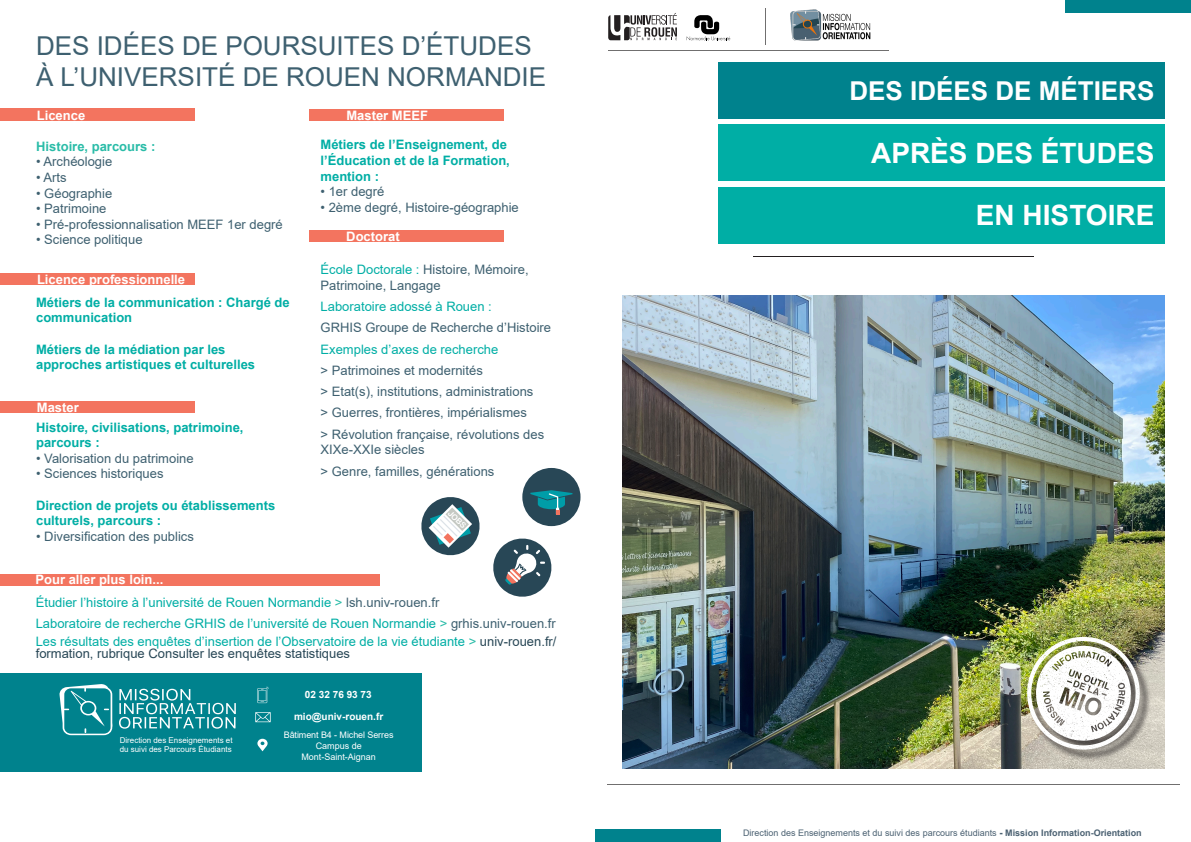
<style>
.page{position:relative;width:1191px;height:842px;background:#fff}
.page>*{position:absolute;margin:0;border:0;box-sizing:border-box;transform-origin:0 0}
.t1{font:700 28px "Arial";color:#fff}
.t2{font:26px "Arial";color:#3e6070}
.t3{font:700 26px "Arial";color:#fff}
.t4{font:13px/15.6px "Arial";color:#3e6070}
.t5{font:13px/12px "Arial";color:#00aea5}
.t6{font:700 13px/15.6px "Arial";color:#00aea5}
.t7{font:700 13px "Arial";color:#fff}
.t8{font:700 13px "Arial";color:#2abca8}
.t9{font:700 10px "Arial";color:#fff}
.t10{font:9px "Arial";color:#4b6172}
.t11{font:9px "Arial";letter-spacing:-.005em;color:#fff}
.t12{font:8px/8.8px "Arial";color:#fff}
.t13{font:7.9px "Arial Rounded MT Bold";color:#fff}
.s1{color:#00aea5}
.s2{color:#2abca8}
.s3{color:#3e6070}
.s4{color:#284756}
.s5{font-weight:900}
.s6{font-weight:700}
</style>
<div class="page">
<svg style="left:608px;top:13px;width:69px;height:27px"></svg>
<svg style="left:686px;top:15px;width:44px;height:25px"></svg>
<hr style="left:765px;top:8px;width:1px;height:37px;background:#706f6f">
<hr style="left:608px;top:50px;width:280px;height:1px;background:#706f6f">
<hr style="left:607px;top:784px;width:572px;height:1px;background:#706f6f">
<div style="left:1066px;top:0;width:125px;height:13px;background:#00828d"></div>
<div style="left:595px;top:829px;width:125px;height:13px;background:#00828d"></div>
<div style="left:718px;top:62px;width:446px;height:57px;background:#00828d"></div>
<div style="left:718px;top:124px;width:446px;height:57px;background:#00aea5"></div>
<div style="left:718px;top:187px;width:446px;height:56px;background:#00aea5"></div>
<hr style="left:753px;top:256px;width:280px;height:1px;background:#231f20">
<img style="left:622px;top:295px;width:542px;height:473px">
<img style="left:790px;top:9px;width:81px;height:32px">
<div style="left:1028px;top:638px;width:124px;height:124px;background:#231f20;opacity:.75"></div>
<img style="left:1027px;top:636px;width:113px;height:114px">
<div style="left:0;top:673px;width:421px;height:98px;background:#00828d"></div>
<svg style="left:59px;top:684px;width:177px;height:51px"></svg>
<svg style="left:257px;top:739px;width:11px;height:12px"></svg>
<svg style="left:255px;top:712px;width:16px;height:10px"></svg>
<svg style="left:257px;top:686px;width:12px;height:17px"></svg>
<div style="left:0;top:273px;width:194px;height:12px;background:#f3745f"></div>
<div style="left:0;top:401px;width:194px;height:12px;background:#f3745f"></div>
<div style="left:309px;top:230px;width:195px;height:12px;background:#f3745f"></div>
<div style="left:0;top:109px;width:194px;height:12px;background:#f3745f"></div>
<div style="left:309px;top:109px;width:195px;height:11px;background:#f3745f"></div>
<div style="left:0;top:574px;width:379px;height:12px;background:#f3745f"></div>
<svg style="left:421px;top:497px;width:59px;height:59px"></svg>
<svg style="left:493px;top:538px;width:59px;height:59px"></svg>
<div style="left:522px;top:468px;width:58px;height:58px;background:#284756;border-radius:50%"></div>
<svg style="left:530px;top:490px;width:42px;height:24px"></svg>
<p class="t2" style="left:36px;top:28px;width:497px">DES IDÉES DE POURSUITES D’ÉTUDES</p>
<p class="t2" style="left:36px;top:59px;width:511px">À L’UNIVERSITÉ DE ROUEN NORMANDIE</p>
<p class="t7" style="left:37px;top:107px;width:50px">Licence</p>
<p class="t7" style="left:346px;top:106px;width:83px">Master MEEF</p>
<p class="t8" style="left:36px;top:137px;width:121px">Histoire, parcours :</p>
<p class="t4" style="left:36px;top:154px;width:78px">• Archéologie</p>
<p class="t4" style="left:36px;top:170px;width:32px">• Arts</p>
<p class="t4" style="left:36px;top:185px;width:78px">• Géographie</p>
<p class="t4" style="left:36px;top:201px;width:72px">• Patrimoine</p>
<p class="t4" style="left:36px;top:216px;width:248px">• Pré-professionnalisation MEEF 1er degré</p>
<p class="t4" style="left:36px;top:232px;width:108px">• Science politique</p>
<p class="t7" style="left:37px;top:270px;width:150px">Licence professionnelle</p>
<p class="t6" style="left:36px;top:295px;width:255px">Métiers de la communication : Chargé de communication</p>
<p class="t6" style="left:36px;top:341px;width:220px">Métiers de la médiation par les approches artistiques et culturelles</p>
<p class="t7" style="left:37px;top:398px;width:43px">Master</p>
<p class="t6" style="left:36px;top:419px;width:209px">Histoire, civilisations, patrimoine, parcours :</p>
<p class="t4" style="left:36px;top:450px;width:159px">• Valorisation du patrimoine</p>
<p class="t4" style="left:36px;top:466px;width:129px">• Sciences historiques</p>
<p class="t6" style="left:36px;top:497px;width:241px">Direction de projets ou établissements culturels, parcours :</p>
<p class="t4" style="left:36px;top:528px;width:159px">• Diversification des publics</p>
<p class="t7" style="left:35px;top:570px;width:129px">Pour aller plus loin...</p>
<p class="t6" style="left:320px;top:137px;width:191px">Métiers de l’Enseignement, de l’Éducation et de la Formation, mention :</p>
<p class="t4" style="left:320px;top:184px;width:65px">• 1er degré</p>
<p class="t4" style="left:320px;top:199px;width:200px">• 2ème degré, Histoire-géographie</p>
<p class="t7" style="left:346px;top:227px;width:55px">Doctorat</p>
<p class="t4" style="left:320px;top:262px;width:210px"><span class="s1">École Doctorale :</span> Histoire, Mémoire,<br>Patrimoine, Langage</p>
<p class="t5" style="left:320px;top:300px;width:173px">Laboratoire adossé à Rouen :</p>
<p class="t4" style="left:320px;top:320px;width:232px">GRHIS Groupe de Recherche d’Histoire</p>
<p class="t5" style="left:320px;top:343px;width:179px">Exemples d’axes de recherche</p>
<p class="t4" style="left:320px;top:362px;width:164px">&gt; Patrimoines et modernités</p>
<p class="t4" style="left:320px;top:384px;width:214px">&gt; Etat(s), institutions, administrations</p>
<p class="t4" style="left:320px;top:405px;width:208px">&gt; Guerres, frontières, impérialismes</p>
<p class="t4" style="left:320px;top:426px;width:225px">&gt; Révolution française, révolutions des<br>XIXe-XXIe siècles</p>
<p class="t4" style="left:320px;top:463px;width:175px">&gt; Genre, familles, générations</p>
<p class="t13" style="left:453px;top:508px;width:23px;rotate:45deg">JOBS</p>
<p class="t5" style="left:36px;top:596px;width:405px">Étudier l’histoire à l’université de Rouen Normandie <span class="s2">&gt;</span> <span class="s3">lsh.univ-rouen.fr</span></p>
<p class="t5" style="left:36px;top:617px;width:521px">Laboratoire de recherche GRHIS de l’université de Rouen Normandie <span class="s2">&gt;</span> <span class="s3">grhis.univ-rouen.fr</span></p>
<p class="t5" style="left:36px;top:635px;width:522px">Les résultats des enquêtes d’insertion de l’Observatoire de la vie étudiante <span class="s2">&gt;</span> <span class="s4">univ-rouen.fr/ formation, rubrique Consulter les enquêtes statistiques</span></p>
<p class="t9" style="left:305px;top:687px;width:68px">02 32 76 93 73</p>
<p class="t12" style="left:120px;top:736px;width:114px">Direction des Enseignements et du suivi des Parcours Étudiants</p>
<p class="t9" style="left:294px;top:709px;width:91px">mio@univ-rouen.fr</p>
<p class="t11" style="left:284px;top:729px;width:111px">Bâtiment B4 - Michel Serres</p>
<p class="t11" style="left:316px;top:739px;width:48px">Campus de</p>
<p class="t11" style="left:301px;top:750px;width:76px">Mont-Saint-Aignan</p>
<p class="t3" style="left:849px;top:73px;width:306px">DES IDÉES DE MÉTIERS</p>
<p class="t1" style="left:871px;top:133px;width:285px">APRÈS DES ÉTUDES</p>
<p class="t1" style="left:976px;top:196px;width:180px">EN HISTOIRE</p>
<p class="t10" style="left:743px;top:826px;width:400px">Direction des Enseignements et du suivi des parcours étudiants <span class="s5">-</span> <span class="s6">Mission Information-Orientation</span></p>
</div>
